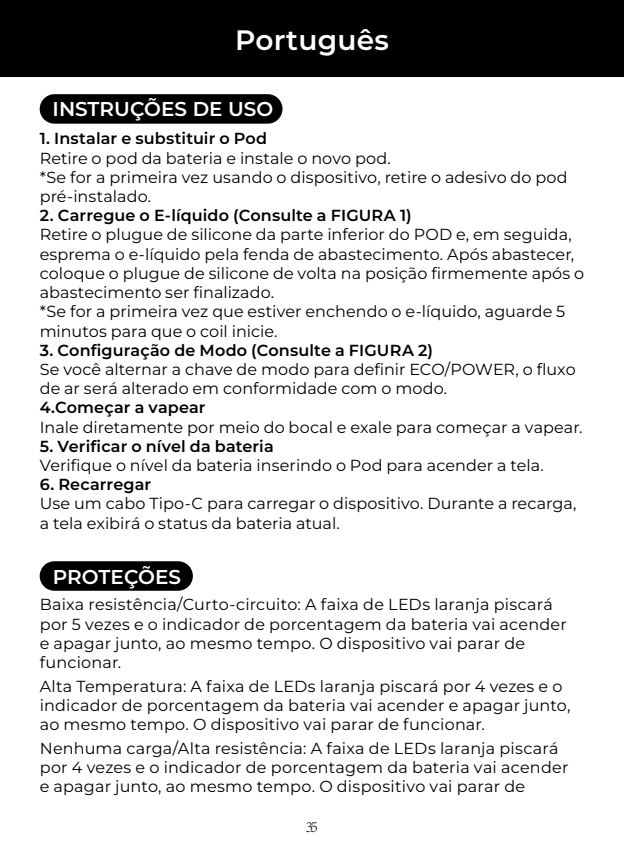
<style>
.page{position:relative;width:624px;height:851px;background:#fff}
.page>*{position:absolute;margin:0;border:0;box-sizing:border-box;transform-origin:0 0}
.t1{font:600 28px "Montserrat";letter-spacing:.01em;color:#fff}
.t2{font:600 20px "Montserrat";color:#fff}
.t3{font:16px/19.2px "Montserrat";letter-spacing:.005em;color:#000}
.t4{font:600 16px "Montserrat";letter-spacing:.01em;color:#000}
.t5{font:300 16px "Adobe Song Std";color:#000}
</style>
<div class="page">
<div style="left:0;top:0;width:624px;height:77px;background:#000"></div>
<div style="left:40px;top:94px;width:242px;height:30px;background:#000;border-radius:15px"></div>
<div style="left:40px;top:561px;width:153px;height:29px;background:#000;border-radius:15px"></div>
<h1 class="t1" style="left:235px;top:20px;width:155px">Português</h1>
<p class="t2" style="left:53px;top:94px;width:222px">INSTRUÇÕES DE USO</p>
<p class="t4" style="left:40px;top:127px;width:229px">1. Instalar e substituir o Pod</p>
<p class="t3" style="left:40px;top:148px;width:529px">Retire o pod da bateria e instale o novo pod.<br>*Se for a primeira vez usando o dispositivo, retire o adesivo do pod pré-instalado.</p>
<p class="t4" style="left:40px;top:204px;width:373px">2. Carregue o E-líquido (Consulte a FIGURA 1)</p>
<p class="t3" style="left:40px;top:224px;width:546px">Retire o plugue de silicone da parte inferior do POD e, em seguida, esprema o e-líquido pela fenda de abastecimento. Após abastecer, coloque o plugue de silicone de volta na posição firmemente após o abastecimento ser finalizado.<br>*Se for a primeira vez que estiver enchendo o e-líquido, aguarde 5 minutos para que o coil inicie.</p>
<p class="t4" style="left:40px;top:338px;width:395px">3. Configuração de Modo (Consulte a FIGURA 2)</p>
<p class="t3" style="left:40px;top:359px;width:537px">Se você alternar a chave de modo para definir ECO/POWER, o fluxo de ar será alterado em conformidade com o modo.</p>
<p class="t4" style="left:40px;top:396px;width:167px">4.Começar a vapear</p>
<p class="t3" style="left:40px;top:416px;width:544px">Inale diretamente por meio do bocal e exale para começar a vapear.</p>
<p class="t4" style="left:40px;top:434px;width:235px">5. Verificar o nível da bateria</p>
<p class="t3" style="left:40px;top:455px;width:505px">Verifique o nível da bateria inserindo o Pod para acender a tela.</p>
<p class="t4" style="left:40px;top:473px;width:113px">6. Recarregar</p>
<p class="t3" style="left:40px;top:493px;width:538px">Use um cabo Tipo-C para carregar o dispositivo. Durante a recarga, a tela exibirá o status da bateria atual.</p>
<p class="t2" style="left:53px;top:562px;width:130px">PROTEÇÕES</p>
<p class="t3" style="left:40px;top:594px;width:528px">Baixa resistência/Curto-circuito: A faixa de LEDs laranja piscará por 5 vezes e o indicador de porcentagem da bateria vai acender e apagar junto, ao mesmo tempo. O dispositivo vai parar de funcionar.</p>
<p class="t3" style="left:40px;top:675px;width:532px">Alta Temperatura: A faixa de LEDs laranja piscará por 4 vezes e o indicador de porcentagem da bateria vai acender e apagar junto, ao mesmo tempo. O dispositivo vai parar de funcionar.</p>
<p class="t3" style="left:40px;top:738px;width:530px">Nenhuma carga/Alta resistência: A faixa de LEDs laranja piscará por 4 vezes e o indicador de porcentagem da bateria vai acender e apagar junto, ao mesmo tempo. O dispositivo vai parar de</p>
<p class="t5" style="left:306px;top:817px;width:13px">35</p>
</div>
